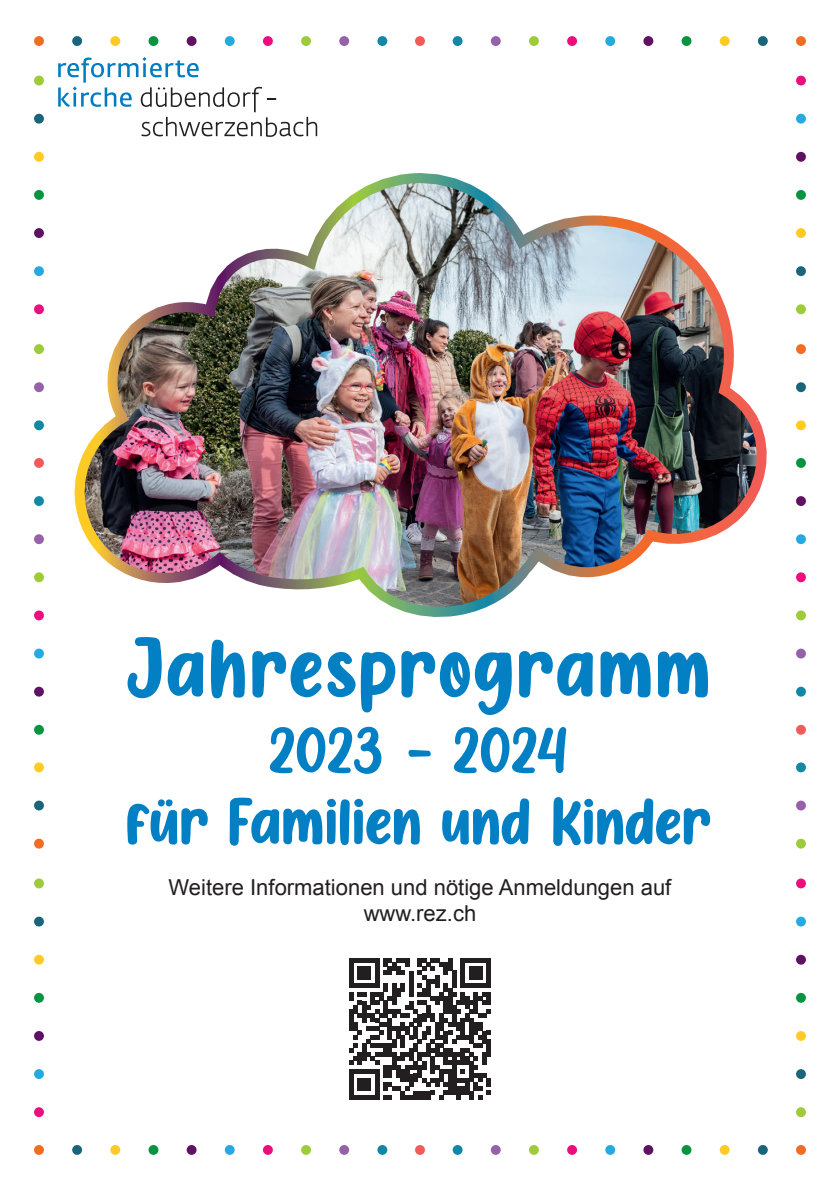
<style>
.page{position:relative;width:840px;height:1191px;background:#fff}
.page>*{position:absolute;margin:0;border:0;box-sizing:border-box;transform-origin:0 0}
.t1{font:100px "Almond Nougat";letter-spacing:.02em;color:#037fc3}
.t2{font:80px "Almond Nougat";letter-spacing:-.015em;color:#037fc3}
.t3{font:78px "Almond Nougat";letter-spacing:-.005em;color:#037fc3}
.t4{font:22px/26.4px "Arial";color:#231f20;text-align:center}
</style>
<div class="page">
<svg style="left:349px;top:958px;width:141px;height:141px"></svg>
<svg style="left:58px;top:57px;width:259px;height:80px"></svg>
<svg style="left:34px;top:36px;width:10px;height:10px"></svg>
<div style="left:377px;top:36px;width:10px;height:10px;background:#1288a6;border-radius:50%"></div>
<div style="left:339px;top:36px;width:10px;height:10px;background:#9562a9;border-radius:50%"></div>
<div style="left:301px;top:36px;width:10px;height:10px;background:#9ecb3a;border-radius:50%"></div>
<div style="left:263px;top:36px;width:10px;height:10px;background:#eb0e7d;border-radius:50%"></div>
<div style="left:225px;top:36px;width:9px;height:10px;background:#24aae1;border-radius:50%"></div>
<div style="left:186px;top:36px;width:10px;height:10px;background:#5f1163;border-radius:50%"></div>
<div style="left:148px;top:36px;width:10px;height:10px;background:#079441;border-radius:50%"></div>
<div style="left:110px;top:36px;width:10px;height:10px;background:#fecb26;border-radius:50%"></div>
<div style="left:72px;top:36px;width:10px;height:10px;background:#1a647c;border-radius:50%"></div>
<svg style="left:415px;top:36px;width:9px;height:10px"></svg>
<svg style="left:796px;top:36px;width:9px;height:10px"></svg>
<div style="left:452px;top:36px;width:10px;height:10px;background:#1288a6;border-radius:50%"></div>
<div style="left:490px;top:36px;width:10px;height:10px;background:#9562a9;border-radius:50%"></div>
<div style="left:528px;top:36px;width:10px;height:10px;background:#9ecb3a;border-radius:50%"></div>
<div style="left:567px;top:36px;width:9px;height:10px;background:#eb0e7d;border-radius:50%"></div>
<div style="left:605px;top:36px;width:10px;height:10px;background:#24aae1;border-radius:50%"></div>
<div style="left:643px;top:36px;width:10px;height:10px;background:#5f1163;border-radius:50%"></div>
<div style="left:681px;top:36px;width:10px;height:10px;background:#079441;border-radius:50%"></div>
<div style="left:719px;top:36px;width:10px;height:10px;background:#fecb26;border-radius:50%"></div>
<div style="left:757px;top:36px;width:10px;height:10px;background:#1a647c;border-radius:50%"></div>
<svg style="left:796px;top:1145px;width:9px;height:9px"></svg>
<div style="left:452px;top:1145px;width:10px;height:9px;background:#1288a6;border-radius:50%"></div>
<div style="left:490px;top:1145px;width:10px;height:9px;background:#9562a9;border-radius:50%"></div>
<div style="left:528px;top:1145px;width:10px;height:9px;background:#9ecb3a;border-radius:50%"></div>
<div style="left:567px;top:1145px;width:9px;height:9px;background:#eb0e7d;border-radius:50%"></div>
<div style="left:605px;top:1145px;width:10px;height:9px;background:#24aae1;border-radius:50%"></div>
<div style="left:643px;top:1145px;width:10px;height:9px;background:#5f1163;border-radius:50%"></div>
<div style="left:681px;top:1145px;width:10px;height:9px;background:#079441;border-radius:50%"></div>
<div style="left:719px;top:1145px;width:10px;height:9px;background:#fecb26;border-radius:50%"></div>
<div style="left:757px;top:1145px;width:10px;height:9px;background:#1a647c;border-radius:50%"></div>
<svg style="left:415px;top:1145px;width:9px;height:9px"></svg>
<svg style="left:34px;top:1145px;width:10px;height:9px"></svg>
<div style="left:377px;top:1145px;width:10px;height:9px;background:#1288a6;border-radius:50%"></div>
<div style="left:339px;top:1145px;width:10px;height:9px;background:#9562a9;border-radius:50%"></div>
<div style="left:301px;top:1145px;width:10px;height:9px;background:#9ecb3a;border-radius:50%"></div>
<div style="left:263px;top:1145px;width:10px;height:9px;background:#eb0e7d;border-radius:50%"></div>
<div style="left:225px;top:1145px;width:9px;height:9px;background:#24aae1;border-radius:50%"></div>
<div style="left:186px;top:1145px;width:10px;height:9px;background:#5f1163;border-radius:50%"></div>
<div style="left:148px;top:1145px;width:10px;height:9px;background:#079441;border-radius:50%"></div>
<div style="left:110px;top:1145px;width:10px;height:9px;background:#fecb26;border-radius:50%"></div>
<div style="left:72px;top:1145px;width:10px;height:9px;background:#1a647c;border-radius:50%"></div>
<svg style="left:34px;top:838px;width:10px;height:10px"></svg>
<div style="left:34px;top:496px;width:10px;height:10px;background:#1288a6;border-radius:50%"></div>
<div style="left:34px;top:534px;width:10px;height:10px;background:#9562a9;border-radius:50%"></div>
<div style="left:34px;top:572px;width:10px;height:10px;background:#9ecb3a;border-radius:50%"></div>
<div style="left:34px;top:610px;width:10px;height:10px;background:#eb0e7d;border-radius:50%"></div>
<div style="left:34px;top:648px;width:10px;height:10px;background:#24aae1;border-radius:50%"></div>
<svg style="left:34px;top:686px;width:10px;height:10px"></svg>
<div style="left:34px;top:725px;width:10px;height:9px;background:#079441;border-radius:50%"></div>
<div style="left:34px;top:762px;width:10px;height:10px;background:#fecb26;border-radius:50%"></div>
<div style="left:34px;top:800px;width:10px;height:10px;background:#1a647c;border-radius:50%"></div>
<svg style="left:34px;top:458px;width:10px;height:10px"></svg>
<svg style="left:34px;top:76px;width:10px;height:9px"></svg>
<div style="left:34px;top:420px;width:10px;height:10px;background:#1288a6;border-radius:50%"></div>
<div style="left:34px;top:382px;width:10px;height:10px;background:#9562a9;border-radius:50%"></div>
<div style="left:34px;top:344px;width:10px;height:10px;background:#9ecb3a;border-radius:50%"></div>
<div style="left:34px;top:304px;width:10px;height:10px;background:#eb0e7d;border-radius:50%"></div>
<div style="left:34px;top:266px;width:10px;height:10px;background:#24aae1;border-radius:50%"></div>
<div style="left:34px;top:228px;width:10px;height:10px;background:#5f1163;border-radius:50%"></div>
<div style="left:34px;top:190px;width:10px;height:10px;background:#079441;border-radius:50%"></div>
<div style="left:34px;top:152px;width:10px;height:10px;background:#fecb26;border-radius:50%"></div>
<div style="left:34px;top:114px;width:10px;height:10px;background:#1a647c;border-radius:50%"></div>
<svg style="left:34px;top:878px;width:10px;height:10px"></svg>
<div style="left:34px;top:1107px;width:10px;height:10px;background:#eb0e7d;border-radius:50%"></div>
<div style="left:34px;top:1069px;width:10px;height:10px;background:#24aae1;border-radius:50%"></div>
<div style="left:34px;top:1031px;width:10px;height:10px;background:#5f1163;border-radius:50%"></div>
<div style="left:34px;top:993px;width:10px;height:9px;background:#079441;border-radius:50%"></div>
<svg style="left:34px;top:954px;width:10px;height:10px"></svg>
<div style="left:34px;top:916px;width:10px;height:10px;background:#1a647c;border-radius:50%"></div>
<svg style="left:796px;top:344px;width:9px;height:10px"></svg>
<svg style="left:795px;top:686px;width:10px;height:10px"></svg>
<svg style="left:795px;top:648px;width:10px;height:10px"></svg>
<svg style="left:795px;top:610px;width:10px;height:10px"></svg>
<svg style="left:795px;top:572px;width:10px;height:10px"></svg>
<svg style="left:795px;top:534px;width:10px;height:10px"></svg>
<svg style="left:795px;top:496px;width:10px;height:10px"></svg>
<svg style="left:795px;top:458px;width:10px;height:10px"></svg>
<svg style="left:795px;top:420px;width:10px;height:10px"></svg>
<svg style="left:795px;top:382px;width:10px;height:10px"></svg>
<svg style="left:796px;top:725px;width:9px;height:9px"></svg>
<svg style="left:796px;top:1107px;width:9px;height:10px"></svg>
<svg style="left:795px;top:762px;width:10px;height:10px"></svg>
<svg style="left:795px;top:800px;width:10px;height:10px"></svg>
<svg style="left:795px;top:838px;width:10px;height:10px"></svg>
<svg style="left:795px;top:878px;width:10px;height:10px"></svg>
<svg style="left:795px;top:916px;width:10px;height:10px"></svg>
<svg style="left:795px;top:954px;width:10px;height:10px"></svg>
<div style="left:795px;top:993px;width:10px;height:9px;background:#079441;border-radius:50%"></div>
<svg style="left:795px;top:1031px;width:10px;height:10px"></svg>
<svg style="left:795px;top:1069px;width:10px;height:10px"></svg>
<svg style="left:796px;top:304px;width:9px;height:10px"></svg>
<svg style="left:795px;top:76px;width:10px;height:9px"></svg>
<svg style="left:795px;top:114px;width:10px;height:10px"></svg>
<svg style="left:795px;top:152px;width:10px;height:10px"></svg>
<svg style="left:795px;top:190px;width:10px;height:10px"></svg>
<svg style="left:795px;top:228px;width:10px;height:10px"></svg>
<svg style="left:795px;top:266px;width:10px;height:10px"></svg>
<img style="left:74px;top:173px;width:693px;height:444px">
<h1 class="t1" style="left:127px;top:619px;width:586px">Jahresprogramm</h1>
<h2 class="t2" style="left:270px;top:711px;width:301px">2023 - 2024</h2>
<h3 class="t3" style="left:127px;top:783px;width:586px">für Familien und Kinder</h3>
<p class="t4" style="left:168px;top:874px;width:504px">Weitere Informationen und nötige Anmeldungen auf www.rez.ch</p>
</div>
